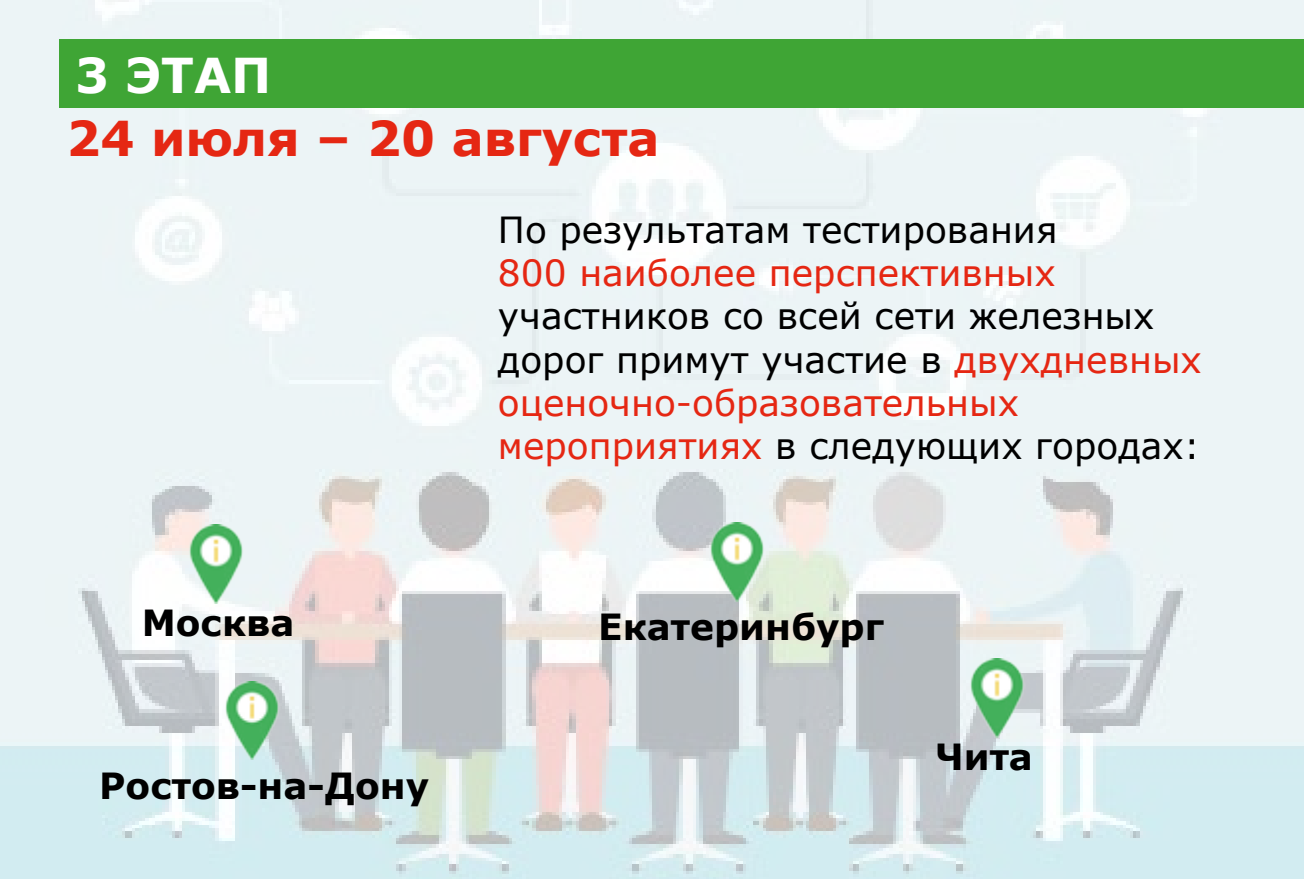
<style>
.page{position:relative;width:1304px;height:879px;background:#fff}
.page>*{position:absolute;margin:0;border:0;box-sizing:border-box;transform-origin:0 0}
.t1{font:700 48px "Verdana";color:#e52713}
.t2{font:700 48px "Verdana";color:#fff}
.t3{font:36px/43.2px "Verdana";color:#000}
.t4{font:700 36px "Verdana";color:#000}
.t5{font:36px "Verdana";color:#e52713}
.s1{color:#e52713}
</style>
<div class="page">
<img style="left:0;top:0;width:1304px;height:879px">
<div style="left:60px;top:40px;width:1244px;height:68px;background:#3fa535"></div>
<img style="left:213px;top:681px;width:78px;height:79px">
<img style="left:176px;top:524px;width:79px;height:79px">
<img style="left:697px;top:522px;width:79px;height:79px">
<img style="left:958px;top:658px;width:78px;height:79px">
<h1 class="t2" style="left:75px;top:42px;width:198px">3 ЭТАП</h1>
<h1 class="t1" style="left:66px;top:105px;width:595px">24 июля – 20 августа</h1>
<p class="t3" style="left:498px;top:208px;width:561px">По результатам тестирования</p>
<p class="t5" style="left:498px;top:248px;width:559px">800 наиболее перспективных</p>
<p class="t3" style="left:498px;top:294px;width:705px">участников со всей сети железных дорог примут участие в <span class="s1">двухдневных оценочно-образовательных мероприятиях</span> в следующих городах:</p>
<p class="t4" style="left:142px;top:598px;width:154px">Москва</p>
<p class="t4" style="left:598px;top:601px;width:287px">Екатеринбург</p>
<p class="t4" style="left:99px;top:760px;width:331px">Ростов-на-Дону</p>
<p class="t4" style="left:935px;top:731px;width:99px">Чита</p>
</div>
